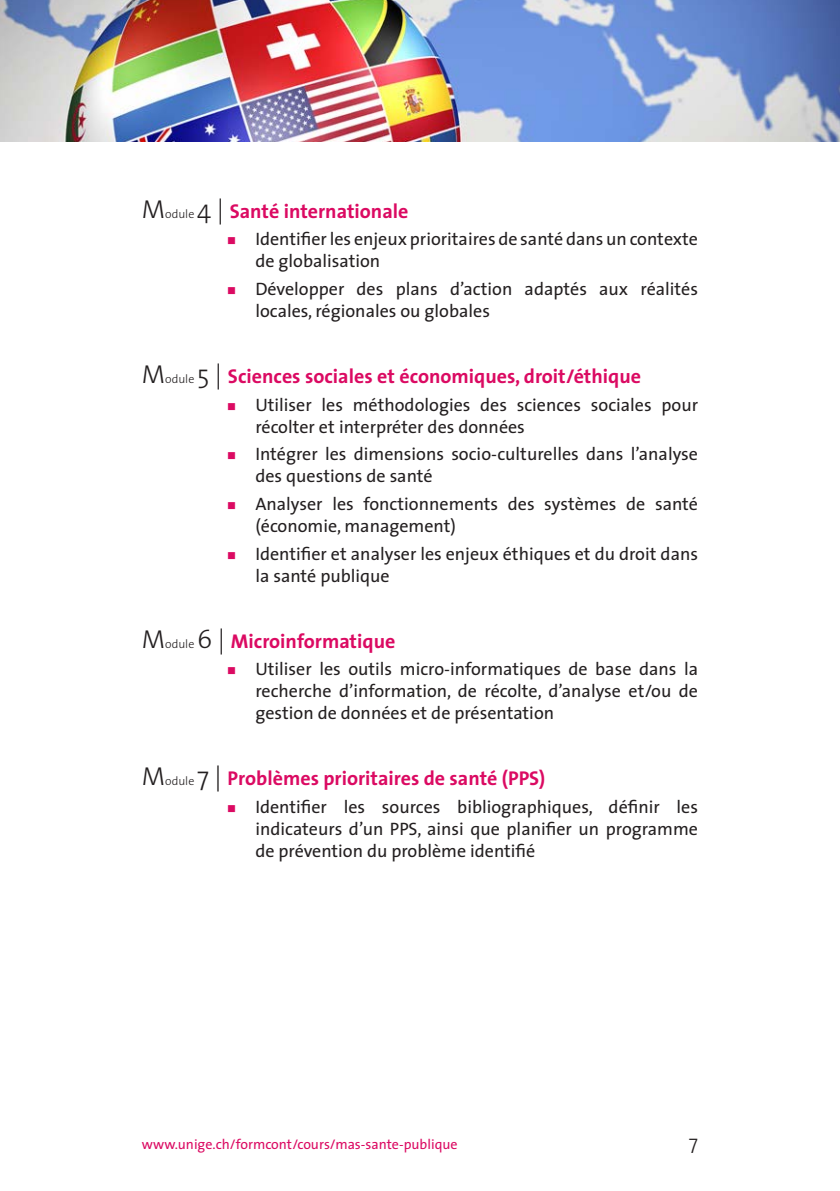
<style>
.page{position:relative;width:840px;height:1191px;background:#fff}
.page>*{position:absolute;margin:0;border:0;box-sizing:border-box;transform-origin:0 0}
.t1{font:700 20px "The Sans";color:#db0a62}
.t2{font:300 20px "The Sans";color:#231f20}
.t3{font:18px/22px "The Sans";color:#231f20}
.t4{font:14px "The Sans";color:#db0a62}
.s1{font-weight:300;font-size:26px;color:#231f20}
.s2{font-weight:300;font-size:12px;color:#231f20}
.s3{color:#db0a62}
</style>
<div class="page">
<img style="left:0;top:0;width:839px;height:142px">
<p class="t1" style="left:142px;top:194px;width:268px"><span class="s1">M</span><span class="s2">odule</span> <span class="s1">4 |</span> Santé internationale</p>
<p class="t3" style="left:255px;top:228px;width:444px;text-indent:-28px"><span class="s3">■</span> Identifier les enjeux prioritaires de santé dans un contexte de globalisation</p>
<p class="t3" style="left:255px;top:277px;width:444px;text-indent:-28px"><span class="s3">■</span> Développer des plans d’action adaptés aux réalités locales, régionales ou globales</p>
<p class="t1" style="left:142px;top:359px;width:500px"><span class="s1">M</span><span class="s2">odule</span> <span class="s1">5 |</span> Sciences sociales et économiques, droit/éthique</p>
<p class="t3" style="left:255px;top:393px;width:444px;text-indent:-28px"><span class="s3">■</span> Utiliser les méthodologies des sciences sociales pour récolter et interpréter des données</p>
<p class="t3" style="left:255px;top:443px;width:444px;text-indent:-28px"><span class="s3">■</span> Intégrer les dimensions socio-culturelles dans l’analyse des questions de santé</p>
<p class="t3" style="left:255px;top:492px;width:444px;text-indent:-28px"><span class="s3">■</span> Analyser les fonctionnements des systèmes de santé (économie, management)</p>
<p class="t3" style="left:255px;top:542px;width:444px;text-indent:-28px"><span class="s3">■</span> Identifier et analyser les enjeux éthiques et du droit dans la santé publique</p>
<p class="t1" style="left:142px;top:624px;width:255px"><span class="s1">M</span><span class="s2">odule</span> <span class="s1">6 |</span> Microinformatique</p>
<p class="t3" style="left:255px;top:658px;width:444px;text-align:justify;text-indent:-28px"><span class="s3">■</span> Utiliser les outils micro-informatiques de base dans la recherche d’information, de récolte, d’analyse et/ou de gestion de données et de présentation</p>
<p class="t1" style="left:142px;top:762px;width:405px"><span class="s1">M</span><span class="s2">odule</span> <span class="s1">7 |</span> Problèmes prioritaires de santé (PPS)</p>
<p class="t3" style="left:255px;top:795px;width:444px;text-align:justify;text-indent:-28px"><span class="s3">■</span> Identifier les sources bibliographiques, définir les indicateurs d’un PPS, ainsi que planifier un programme de prévention du problème identifié</p>
<p class="t4" style="left:142px;top:1132px;width:317px">www.unige.ch/formcont/cours/mas-sante-publique</p>
<p class="t2" style="left:688px;top:1125px;width:11px">7</p>
</div>
